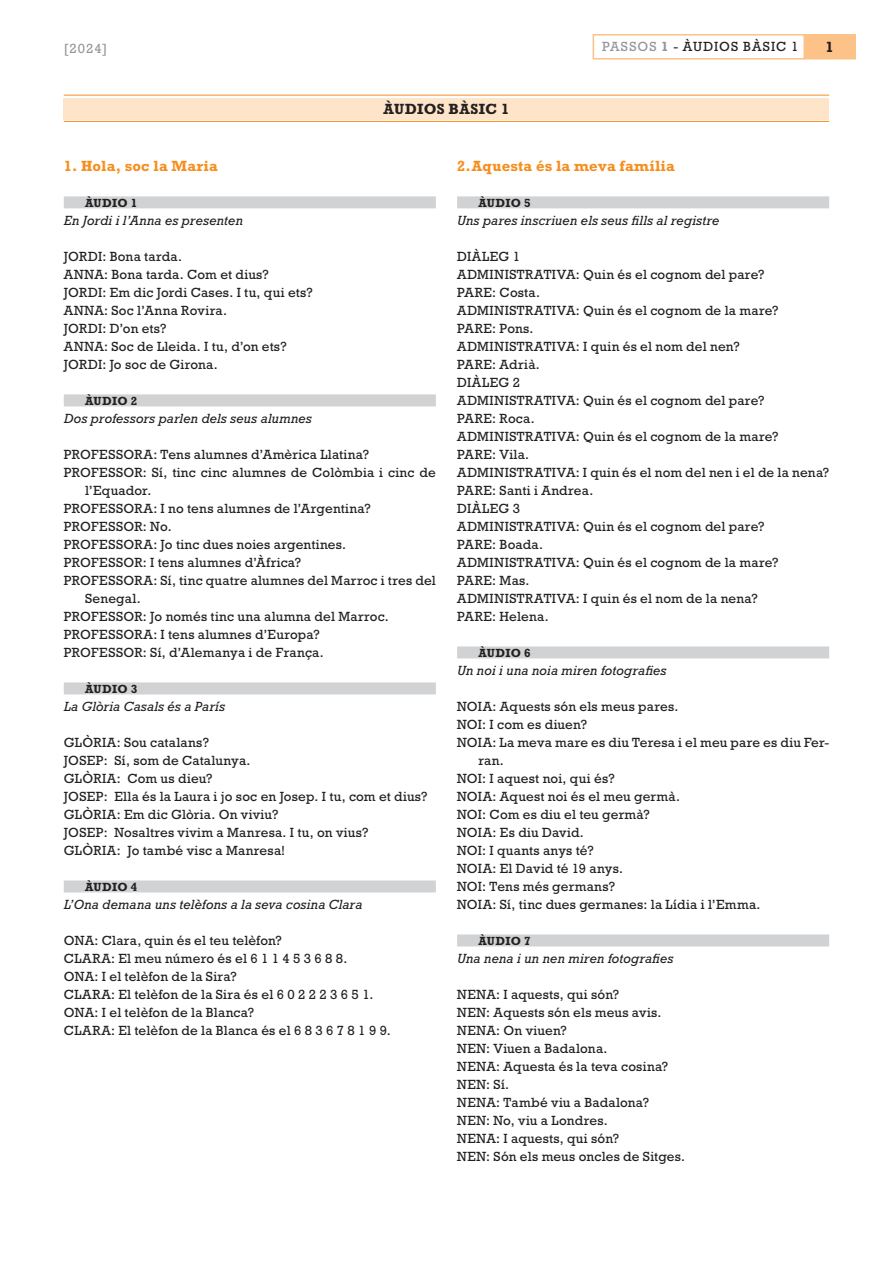
<style>
.page{position:relative;width:893px;height:1263px;background:#fff}
.page>*{position:absolute;margin:0;border:0;box-sizing:border-box;transform-origin:0 0}
.t1{font:700 15px "Rockwell Std";letter-spacing:.015em;color:#f68e1e}
.t2{font:700 15px "Rockwell Std";letter-spacing:.025em;color:#231f20}
.t3{font:13.5px/18px "Rockwell Std";letter-spacing:.015em;color:#231f20}
.t4{font:italic 13.5px "Rockwell Std";letter-spacing:.01em;color:#231f20}
.t5{font:13.5px "Rockwell Std";letter-spacing:.08em;color:#231f20}
.t6{font:13.5px "Rockwell Std";color:#939598}
.t7{font:700 12px "Rockwell Std";letter-spacing:.025em;color:#231f20}
.s1{color:#939598}
.s2{font-weight:700;color:#939598}
</style>
<div class="page">
<div style="left:804px;top:34px;width:52px;height:26px;background:#fcc287;border:2px solid #fcc287"></div>
<div style="left:593px;top:34px;width:212px;height:26px;border:2px solid #fcc287"></div>
<div style="left:64px;top:98px;width:765px;height:21px;background:#fee5c9"></div>
<hr style="left:64px;top:95px;width:765px;height:1px;background:#f68e1e">
<hr style="left:64px;top:121px;width:765px;height:1px;background:#f68e1e">
<div style="left:64px;top:196px;width:372px;height:12px;background:#d1d2d4"></div>
<div style="left:64px;top:394px;width:372px;height:12px;background:#d1d2d4"></div>
<div style="left:64px;top:682px;width:372px;height:12px;background:#d1d2d4"></div>
<div style="left:64px;top:880px;width:372px;height:12px;background:#d1d2d4"></div>
<div style="left:457px;top:196px;width:372px;height:12px;background:#d1d2d4"></div>
<div style="left:457px;top:646px;width:372px;height:12px;background:#d1d2d4"></div>
<div style="left:457px;top:934px;width:372px;height:12px;background:#d1d2d4"></div>
<p class="t6" style="left:64px;top:41px;width:45px">[2024]</p>
<p class="t5" style="left:602px;top:39px;width:198px"><span class="s1">PASSOS</span> <span class="s2">1</span> - ÀUDIOS BÀSIC 1</p>
<p class="t2" style="left:826px;top:38px;width:10px">1</p>
<p class="t2" style="left:384px;top:100px;width:127px">ÀUDIOS BÀSIC 1</p>
<p class="t1" style="left:64px;top:157px;width:156px">1. Hola, soc la Maria</p>
<p class="t7" style="left:85px;top:196px;width:54px">ÀUDIO 1</p>
<p class="t4" style="left:64px;top:213px;width:181px">En Jordi i l’Anna es presenten</p>
<p class="t3" style="left:64px;top:247px;width:251px">JORDI: Bona tarda.<br>ANNA: Bona tarda. Com et dius?<br>JORDI: Em dic Jordi Cases. I tu, qui ets?<br>ANNA: Soc l’Anna Rovira.<br>JORDI: D’on ets?<br>ANNA: Soc de Lleida. I tu, d’on ets?<br>JORDI: Jo soc de Girona.</p>
<p class="t7" style="left:85px;top:394px;width:54px">ÀUDIO 2</p>
<p class="t4" style="left:64px;top:411px;width:249px">Dos professors parlen dels seus alumnes</p>
<p class="t3" style="left:64px;top:445px;width:307px">PROFESSORA: Tens alumnes d’Amèrica Llatina?</p>
<p class="t3" style="left:64px;top:463px;width:374px">PROFESSOR: Sí, tinc cinc alumnes de Colòmbia i cinc de</p>
<p class="t3" style="left:85px;top:481px;width:68px">l’Equador.</p>
<p class="t3" style="left:64px;top:499px;width:308px">PROFESSORA: I no tens alumnes de l’Argentina?</p>
<p class="t3" style="left:64px;top:517px;width:109px">PROFESSOR: No.</p>
<p class="t3" style="left:64px;top:535px;width:284px">PROFESSORA: Jo tinc dues noies argentines.</p>
<p class="t3" style="left:64px;top:553px;width:239px">PROFESSOR: I tens alumnes d’Àfrica?</p>
<p class="t3" style="left:64px;top:571px;width:374px">PROFESSORA: Sí, tinc quatre alumnes del Marroc i tres del</p>
<p class="t3" style="left:85px;top:589px;width:57px">Senegal.</p>
<p class="t3" style="left:64px;top:607px;width:327px">PROFESSOR: Jo només tinc una alumna del Marroc.</p>
<p class="t3" style="left:64px;top:625px;width:257px">PROFESSORA: I tens alumnes d’Europa?</p>
<p class="t3" style="left:64px;top:643px;width:261px">PROFESSOR: Sí, d’Alemanya i de França.</p>
<p class="t7" style="left:85px;top:682px;width:54px">ÀUDIO 3</p>
<p class="t4" style="left:64px;top:699px;width:163px">La Glòria Casals és a París</p>
<p class="t3" style="left:64px;top:733px;width:365px">GLÒRIA: Sou catalans?<br>JOSEP: Sí, som de Catalunya.<br>GLÒRIA: Com us dieu?<br>JOSEP: Ella és la Laura i jo soc en Josep. I tu, com et dius?<br>GLÒRIA: Em dic Glòria. On viviu?<br>JOSEP: Nosaltres vivim a Manresa. I tu, on vius?<br>GLÒRIA: Jo també visc a Manresa!</p>
<p class="t7" style="left:85px;top:880px;width:54px">ÀUDIO 4</p>
<p class="t4" style="left:64px;top:897px;width:300px">L’Ona demana uns telèfons a la seva cosina Clara</p>
<p class="t3" style="left:64px;top:931px;width:329px">ONA: Clara, quin és el teu telèfon?<br>CLARA: El meu número és el 6 1 1 4 5 3 6 8 8.<br>ONA: I el telèfon de la Sira?<br>CLARA: El telèfon de la Sira és el 6 0 2 2 2 3 6 5 1.<br>ONA: I el telèfon de la Blanca?<br>CLARA: El telèfon de la Blanca és el 6 8 3 6 7 8 1 9 9.</p>
<p class="t1" style="left:457px;top:157px;width:219px">2.Aquesta és la meva família</p>
<p class="t7" style="left:478px;top:196px;width:54px">ÀUDIO 5</p>
<p class="t4" style="left:457px;top:213px;width:264px">Uns pares inscriuen els seus fills al registre</p>
<p class="t3" style="left:457px;top:247px;width:374px">DIÀLEG 1<br>ADMINISTRATIVA: Quin és el cognom del pare?<br>PARE: Costa.<br>ADMINISTRATIVA: Quin és el cognom de la mare?<br>PARE: Pons.<br>ADMINISTRATIVA: I quin és el nom del nen?<br>PARE: Adrià.<br>DIÀLEG 2<br>ADMINISTRATIVA: Quin és el cognom del pare?<br>PARE: Roca.<br>ADMINISTRATIVA: Quin és el cognom de la mare?<br>PARE: Vila.<br>ADMINISTRATIVA: I quin és el nom del nen i el de la nena?<br>PARE: Santi i Andrea.<br>DIÀLEG 3<br>ADMINISTRATIVA: Quin és el cognom del pare?<br>PARE: Boada.<br>ADMINISTRATIVA: Quin és el cognom de la mare?<br>PARE: Mas.<br>ADMINISTRATIVA: I quin és el nom de la nena?<br>PARE: Helena.</p>
<p class="t7" style="left:478px;top:646px;width:54px">ÀUDIO 6</p>
<p class="t4" style="left:457px;top:663px;width:211px">Un noi i una noia miren fotografies</p>
<p class="t3" style="left:457px;top:697px;width:223px">NOIA: Aquests són els meus pares.</p>
<p class="t3" style="left:457px;top:715px;width:131px">NOI: I com es diuen?</p>
<p class="t3" style="left:457px;top:733px;width:374px">NOIA: La meva mare es diu Teresa i el meu pare es diu Fer-</p>
<p class="t3" style="left:478px;top:751px;width:27px">ran.</p>
<p class="t3" style="left:457px;top:769px;width:159px">NOI: I aquest noi, qui és?</p>
<p class="t3" style="left:457px;top:787px;width:224px">NOIA: Aquest noi és el meu germà.</p>
<p class="t3" style="left:457px;top:805px;width:194px">NOI: Com es diu el teu germà?</p>
<p class="t3" style="left:457px;top:823px;width:128px">NOIA: Es diu David.</p>
<p class="t3" style="left:457px;top:841px;width:138px">NOI: I quants anys té?</p>
<p class="t3" style="left:457px;top:859px;width:167px">NOIA: El David té 19 anys.</p>
<p class="t3" style="left:457px;top:877px;width:159px">NOI: Tens més germans?</p>
<p class="t3" style="left:457px;top:895px;width:305px">NOIA: Sí, tinc dues germanes: la Lídia i l’Emma.</p>
<p class="t7" style="left:478px;top:934px;width:54px">ÀUDIO 7</p>
<p class="t4" style="left:457px;top:951px;width:218px">Una nena i un nen miren fotografies</p>
<p class="t3" style="left:457px;top:985px;width:230px">NENA: I aquests, qui són?<br>NEN: Aquests són els meus avis.<br>NENA: On viuen?<br>NEN: Viuen a Badalona.<br>NENA: Aquesta és la teva cosina?<br>NEN: Sí.<br>NENA: També viu a Badalona?<br>NEN: No, viu a Londres.<br>NENA: I aquests, qui són?<br>NEN: Són els meus oncles de Sitges.</p>
</div>
